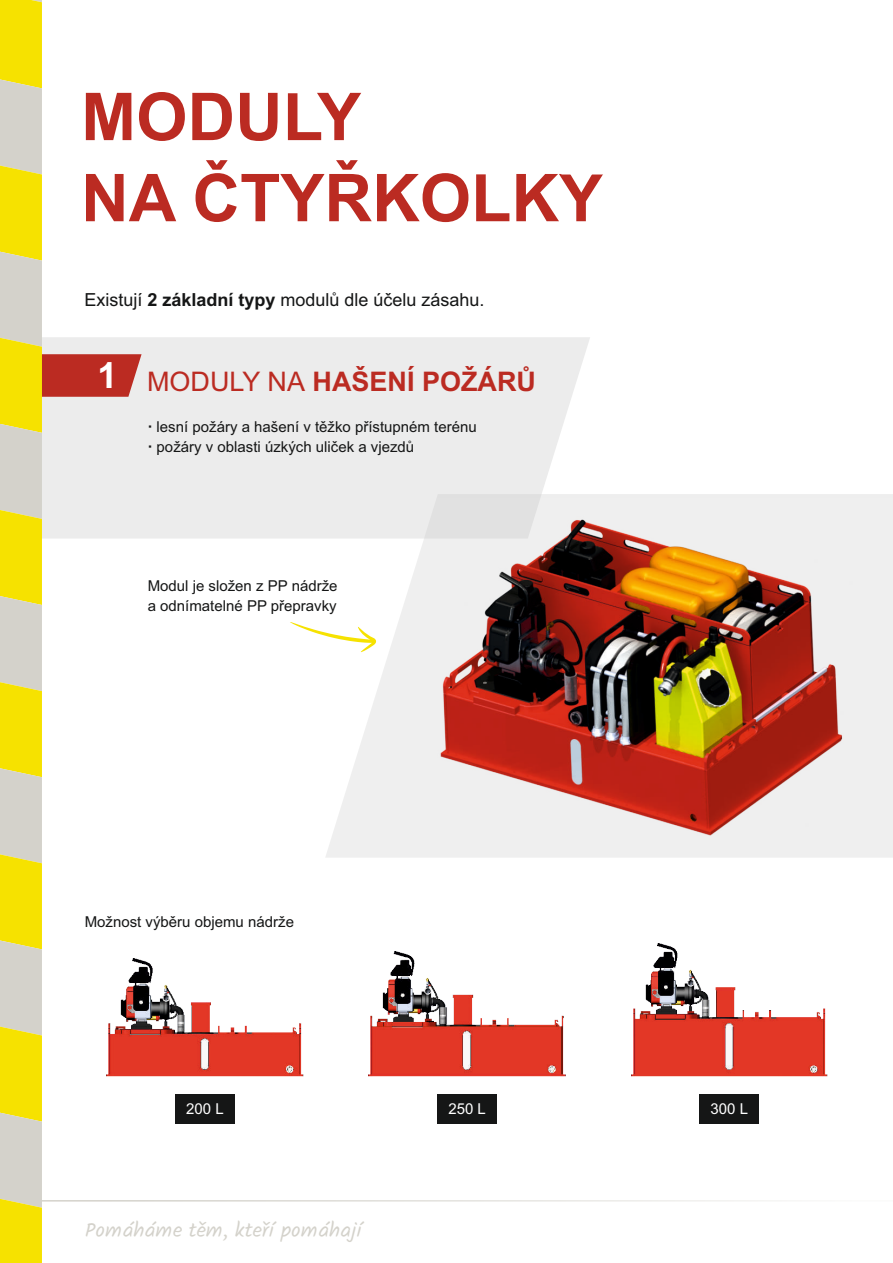
<style>
.page{position:relative;width:893px;height:1263px;background:#fff}
.page>*{position:absolute;margin:0;border:0;box-sizing:border-box;transform-origin:0 0}
.t1{font:700 66px/81.2px "Arial";color:#bb2b22}
.t2{font:700 27px "Arial";color:#bb2b22}
.t3{font:21px "Kalam";color:#d4d2cb}
.t4{font:18px "Arial";color:#151616}
.t5{font:15px/20.1px "Arial";color:#151616}
.t6{font:15px "Arial";color:#fff}
.s1{font-weight:700}
.s2{font-size:36px;color:#fff}
.s3{font-weight:400}
</style>
<div class="page">
<div style="left:142px;top:337px;width:448px;height:201px;background:#ececec"></div>
<img style="left:142px;top:960px;width:161px;height:117px">
<img style="left:369px;top:952px;width:196px;height:125px">
<img style="left:631px;top:943px;width:197px;height:134px">
<div style="left:175px;top:1094px;width:60px;height:29px;background:#151616"></div>
<div style="left:437px;top:1094px;width:60px;height:29px;background:#151616"></div>
<div style="left:700px;top:1094px;width:59px;height:29px;background:#151616"></div>
<svg style="left:0;top:0;width:142px;height:1263px"></svg>
<svg style="left:290px;top:622px;width:35px;height:14px"></svg>
<hr style="left:42px;top:1200px;width:851px;height:1px;background:#d4d2cb">
<img style="left:325px;top:494px;width:568px;height:364px">
<h1 class="t1" style="left:81px;top:82px;width:523px">MODULY<br>NA ČTYŘKOLKY</h1>
<p class="t4" style="left:84px;top:293px;width:402px">Existují <span class="s1">2 základní typy</span> modulů dle účelu zásahu.</p>
<h2 class="t2" style="left:98px;top:372px;width:440px"><span class="s2">1</span> <span class="s3">MODULY NA</span> HAŠENÍ POŽÁRŮ</h2>
<p class="t5" style="left:157px;top:418px;width:322px">lesní požáry a hašení v těžko přístupném terénu požáry v oblasti úzkých uliček a vjezdů</p>
<p class="t5" style="left:148px;top:577px;width:191px">Modul je složen z PP nádrže a odnímatelné PP přepravky</p>
<p class="t5" style="left:85px;top:913px;width:211px">Možnost výběru objemu nádrže</p>
<p class="t6" style="left:186px;top:1103px;width:39px">200 L</p>
<p class="t6" style="left:448px;top:1103px;width:39px">250 L</p>
<p class="t6" style="left:711px;top:1103px;width:39px">300 L</p>
<h3 class="t3" style="left:85px;top:1221px;width:278px">Pomáháme těm, kteří pomáhají</h3>
</div>
